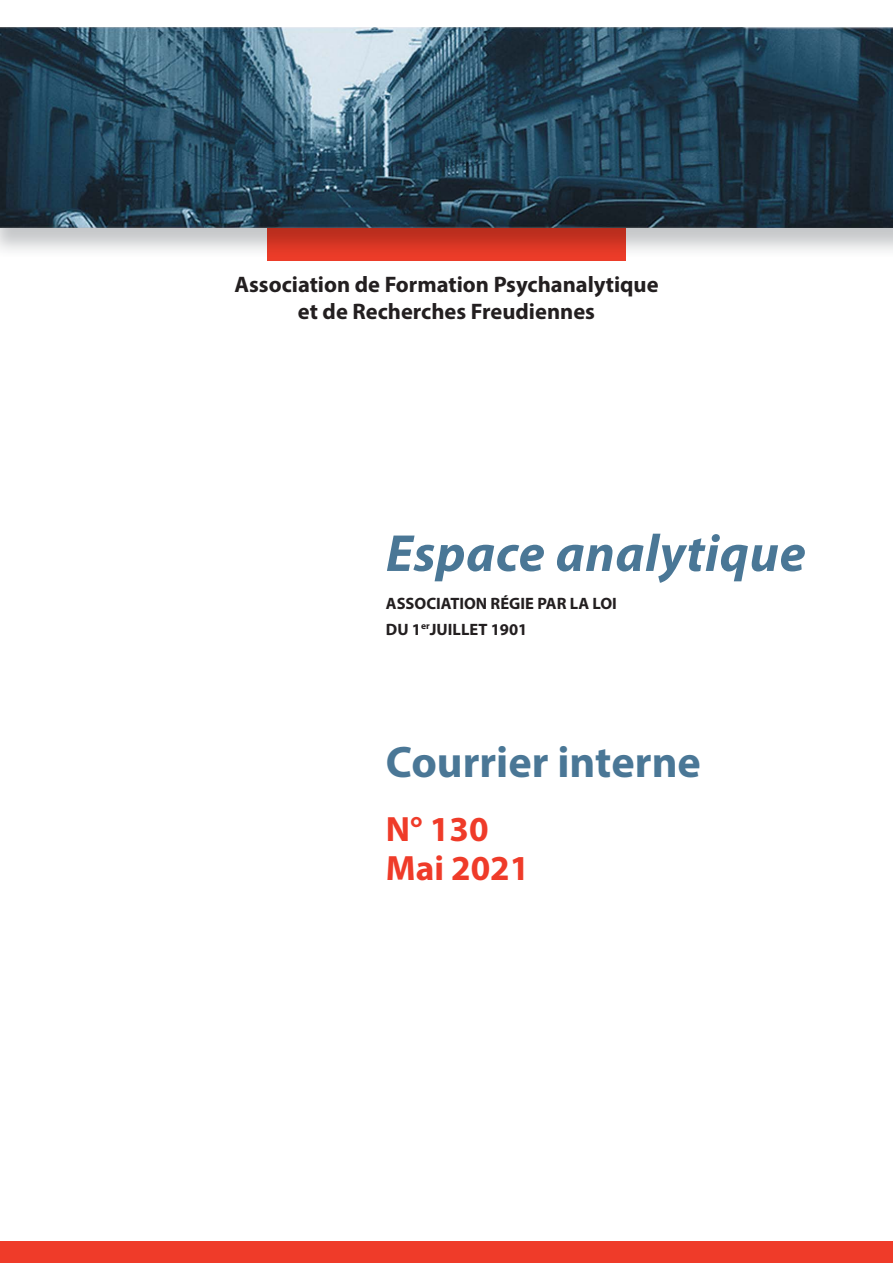
<style>
.page{position:relative;width:893px;height:1263px;background:#fff}
.page>*{position:absolute;margin:0;border:0;box-sizing:border-box;transform-origin:0 0}
.t1{font:italic 700 52.5px "Myriad Pro";letter-spacing:.01em;color:#4a7796}
.t2{font:700 44.25px "Myriad Pro";color:#4a7796}
.t3{font:700 35.25px/39px "Myriad Pro";color:#ef3b29}
.t4{font:700 22.5px/27px "Myriad Pro";color:#231f20;text-align:center}
.t5{font:700 16.5px/25.5px "Myriad Pro";color:#231f20}
</style>
<div class="page">
<img style="left:268px;top:257px;width:357px;height:4px">
<img style="left:0;top:228px;width:893px;height:29px">
<img style="left:0;top:28px;width:893px;height:200px">
<div style="left:0;top:1242px;width:893px;height:21px;background:#ef3b29"></div>
<p class="t4" style="left:234px;top:273px;width:426px">Association de Formation Psychanalytique et de Recherches Freudiennes</p>
<h1 class="t1" style="left:386px;top:534px;width:421px">Espace analytique</h1>
<p class="t5" style="left:386px;top:593px;width:233px">ASSOCIATION RÉGIE PAR LA LOI<br>DU 1<sup>er</sup>JUILLET 1901</p>
<h2 class="t2" style="left:386px;top:746px;width:317px">Courrier interne</h2>
<h3 class="t3" style="left:386px;top:813px;width:145px">N° 130<br>Mai 2021</h3>
</div>
